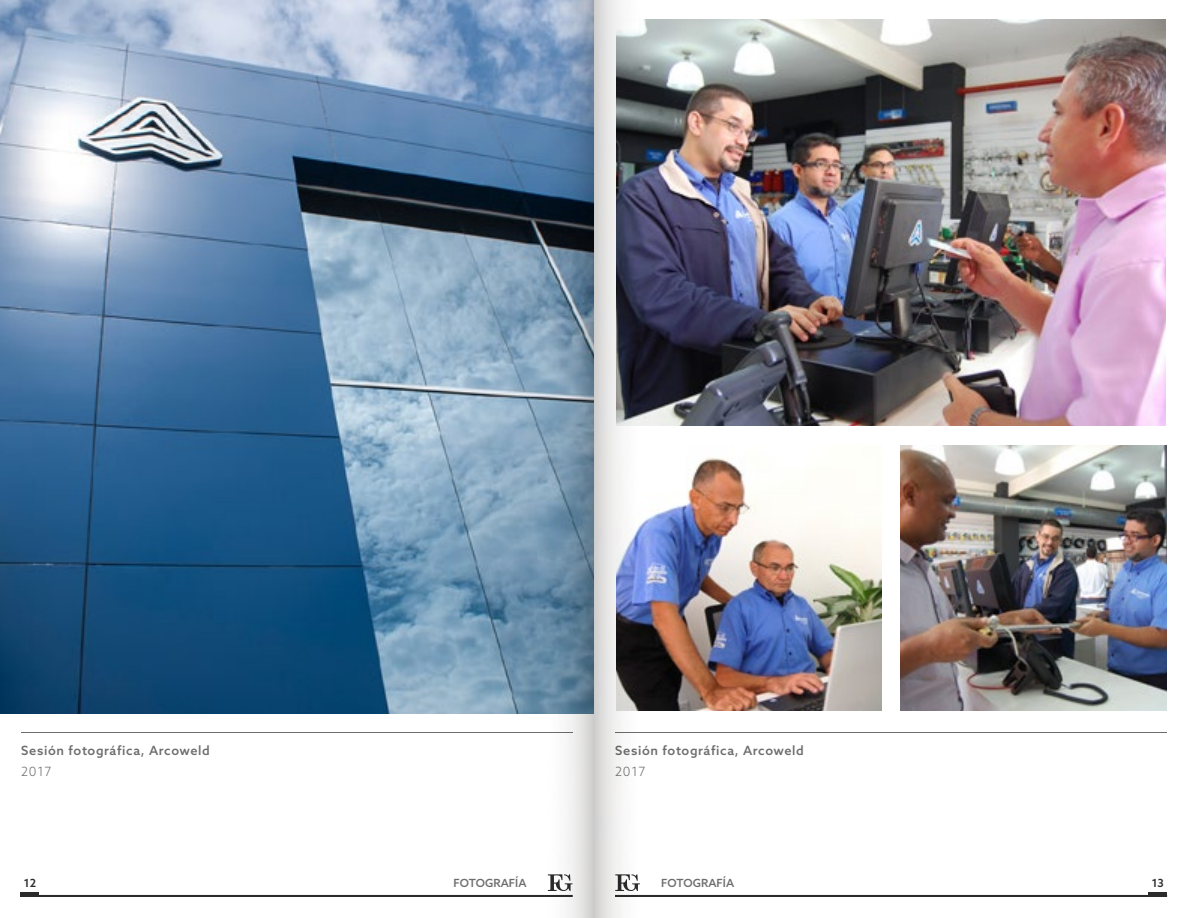
<style>
.page{position:relative;width:1188px;height:918px;background:#fff}
.page>*{position:absolute;margin:0;border:0;box-sizing:border-box;transform-origin:0 0}
.t1{font:500 12.75px "Azo Sans";letter-spacing:.05em;color:#6e6d6d}
.t2{font:300 12.75px "Azo Sans";letter-spacing:.05em;color:#6e6d6d}
.t3{font:500 11.25px "Azo Sans";color:#6e6d6d}
.t4{font:500 11.25px "Azo Sans";color:#2b2b2b}
</style>
<div class="page">
<div style="left:615px;top:895px;width:552px;height:2px;border:2px solid #2b2b2b"></div>
<div style="left:21px;top:895px;width:552px;height:2px;border:2px solid #2b2b2b"></div>
<hr style="left:1148px;top:893px;width:19px;height:4px;background:#2b2b2b">
<hr style="left:21px;top:893px;width:18px;height:4px;background:#2b2b2b">
<hr style="left:21px;top:732px;width:552px;height:1px;background:#6e6d6d">
<img style="left:0;top:0;width:548px;height:713px">
<hr style="left:615px;top:732px;width:552px;height:1px;background:#6e6d6d">
<img style="left:640px;top:19px;width:526px;height:406px">
<img style="left:901px;top:446px;width:266px;height:264px">
<img style="left:640px;top:457px;width:242px;height:253px">
<img style="left:548px;top:0;width:92px;height:918px">
<p class="t1" style="left:21px;top:742px;width:190px">Sesión fotográfica, Arcoweld</p>
<p class="t2" style="left:21px;top:763px;width:32px">2017</p>
<p class="t1" style="left:615px;top:742px;width:190px">Sesión fotográfica, Arcoweld</p>
<p class="t2" style="left:615px;top:763px;width:32px">2017</p>
<p class="t4" style="left:24px;top:875px;width:14px">12</p>
<p class="t3" style="left:453px;top:875px;width:75px">FOTOGRAFÍA</p>
<p class="t3" style="left:661px;top:875px;width:75px">FOTOGRAFÍA</p>
<p class="t4" style="left:1152px;top:875px;width:14px">13</p>
</div>
